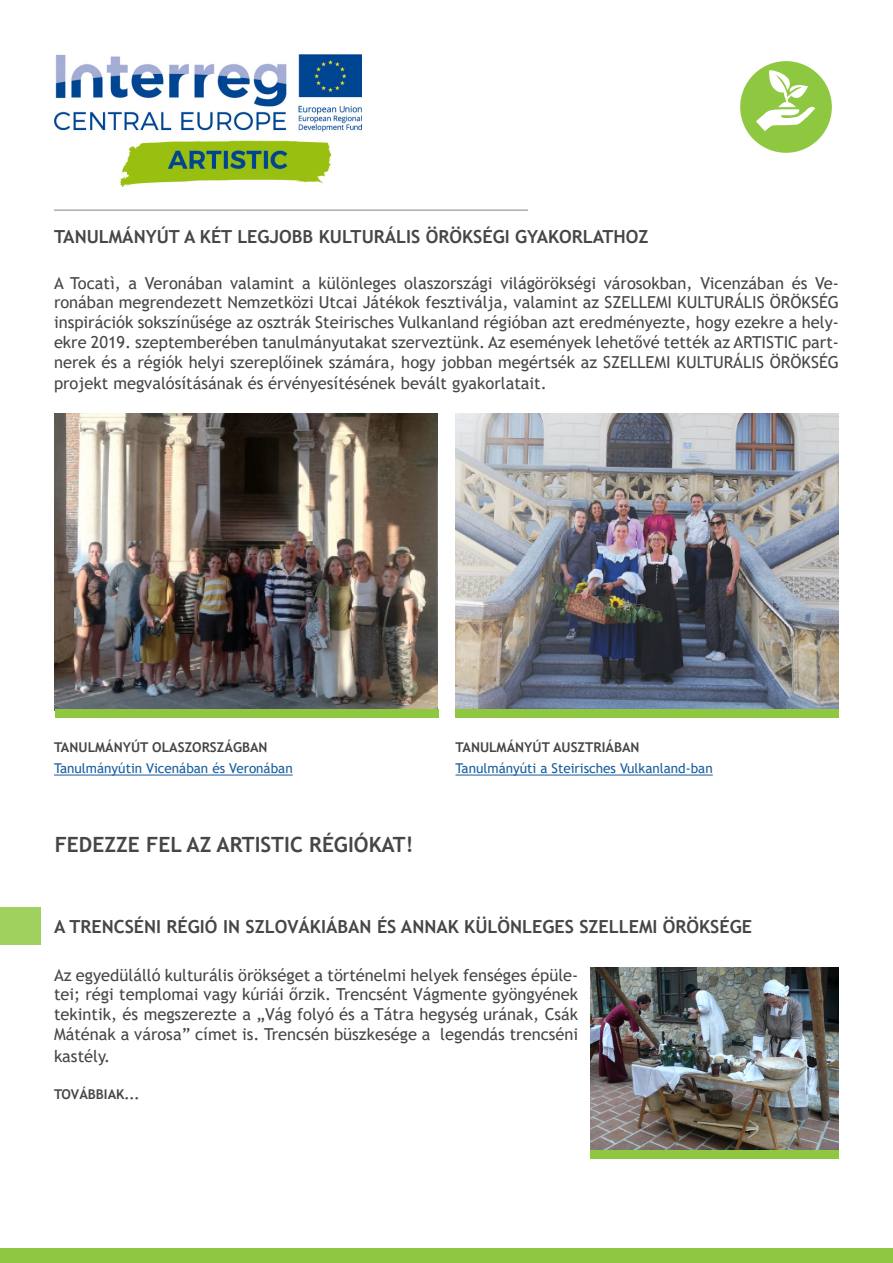
<style>
.page{position:relative;width:893px;height:1263px;background:#fff}
.page>*{position:absolute;margin:0;border:0;box-sizing:border-box;transform-origin:0 0}
.t1{font:700 21px "Trebuchet MS";color:#444647}
.t2{font:700 18px "Trebuchet MS";color:#444647}
.t3{font:16.5px/19.8px "Trebuchet MS";color:#444647;text-align:justify}
.t4{font:13.5px "Trebuchet MS";color:#175d9e}
.t5{font:700 13.5px "Trebuchet MS";color:#444647}
</style>
<div class="page">
<img style="left:54px;top:54px;width:307px;height:133px">
<svg style="left:736px;top:57px;width:100px;height:100px;fill:#8ec740"></svg>
<div style="left:733px;top:54px;width:106px;height:106px;border:7px solid #fff;border-radius:50%"></div>
<svg style="left:756px;top:69px;width:59px;height:62px"></svg>
<div style="left:0;top:1248px;width:893px;height:15px;background:#8ec740"></div>
<hr style="left:54px;top:209px;width:474px;height:2px;background:#aaadad">
<hr style="left:54px;top:775px;width:239px;height:1px;background:#175d9e">
<hr style="left:455px;top:775px;width:258px;height:1px;background:#175d9e">
<img style="left:590px;top:967px;width:249px;height:183px">
<img style="left:54px;top:413px;width:383px;height:297px">
<img style="left:455px;top:413px;width:384px;height:296px">
<div style="left:55px;top:709px;width:384px;height:9px;background:#8ec740"></div>
<div style="left:455px;top:709px;width:384px;height:9px;background:#8ec740"></div>
<div style="left:0;top:907px;width:40px;height:37px;background:#a0d05e"></div>
<div style="left:590px;top:1150px;width:249px;height:8px;background:#8ec740"></div>
<p class="t2" style="left:54px;top:225px;width:596px">TANULMÁNYÚT A KÉT LEGJOBB KULTURÁLIS ÖRÖKSÉGI GYAKORLATHOZ</p>
<p class="t3" style="left:54px;top:273px;width:786px">A Tocatì, a Veronában valamint a különleges olaszországi világörökségi városokban, Vicenzában és Ve&shy;ronában megrendezett Nemzetközi Utcai Játékok fesztiválja, valamint az SZELLEMI KULTURÁLIS ÖRÖKSÉG inspirációk sokszínűsége az osztrák Steirisches Vulkanland régióban azt eredményezte, hogy ezekre a hely&shy;ekre 2019. szeptemberében tanulmányutakat szerveztünk. Az események lehetővé tették az ARTISTIC part&shy;nerek és a régiók helyi szereplőinek számára, hogy jobban megértsék az SZELLEMI KULTURÁLIS ÖRÖKSÉG</p>
<p class="t3" style="left:54px;top:373px;width:494px">projekt megvalósításának és érvényesítésének bevált gyakorlatait.</p>
<p class="t5" style="left:54px;top:738px;width:215px">TANULMÁNYÚT OLASZORSZÁGBAN</p>
<p class="t4" style="left:54px;top:760px;width:240px">Tanulmányútin Vicenában és Veronában</p>
<p class="t1" style="left:55px;top:831px;width:360px">FEDEZZE FEL AZ ARTISTIC RÉGIÓKAT!</p>
<p class="t5" style="left:455px;top:738px;width:186px">TANULMÁNYÚT AUSZTRIÁBAN</p>
<p class="t4" style="left:455px;top:760px;width:259px">Tanulmányúti a Steirisches Vulkanland-ban</p>
<p class="t2" style="left:54px;top:915px;width:699px">A TRENCSÉNI RÉGIÓ IN SZLOVÁKIÁBAN ÉS ANNAK KÜLÖNLEGES SZELLEMI ÖRÖKSÉGE</p>
<p class="t3" style="left:54px;top:965px;width:526px">Az egyedülálló kulturális örökséget a történelmi helyek fenséges épüle&shy;tei; régi templomai vagy kúriái őrzik. Trencsént Vágmente gyöngyének tekintik, és megszerezte a „Vág folyó és a Tátra hegység urának, Csák Máténak a városa” címet is. Trencsén büszkesége a legendás trencséni</p>
<p class="t3" style="left:54px;top:1046px;width:58px">kastély.</p>
<p class="t5" style="left:54px;top:1086px;width:87px">TOVÁBBIAK...</p>
</div>
